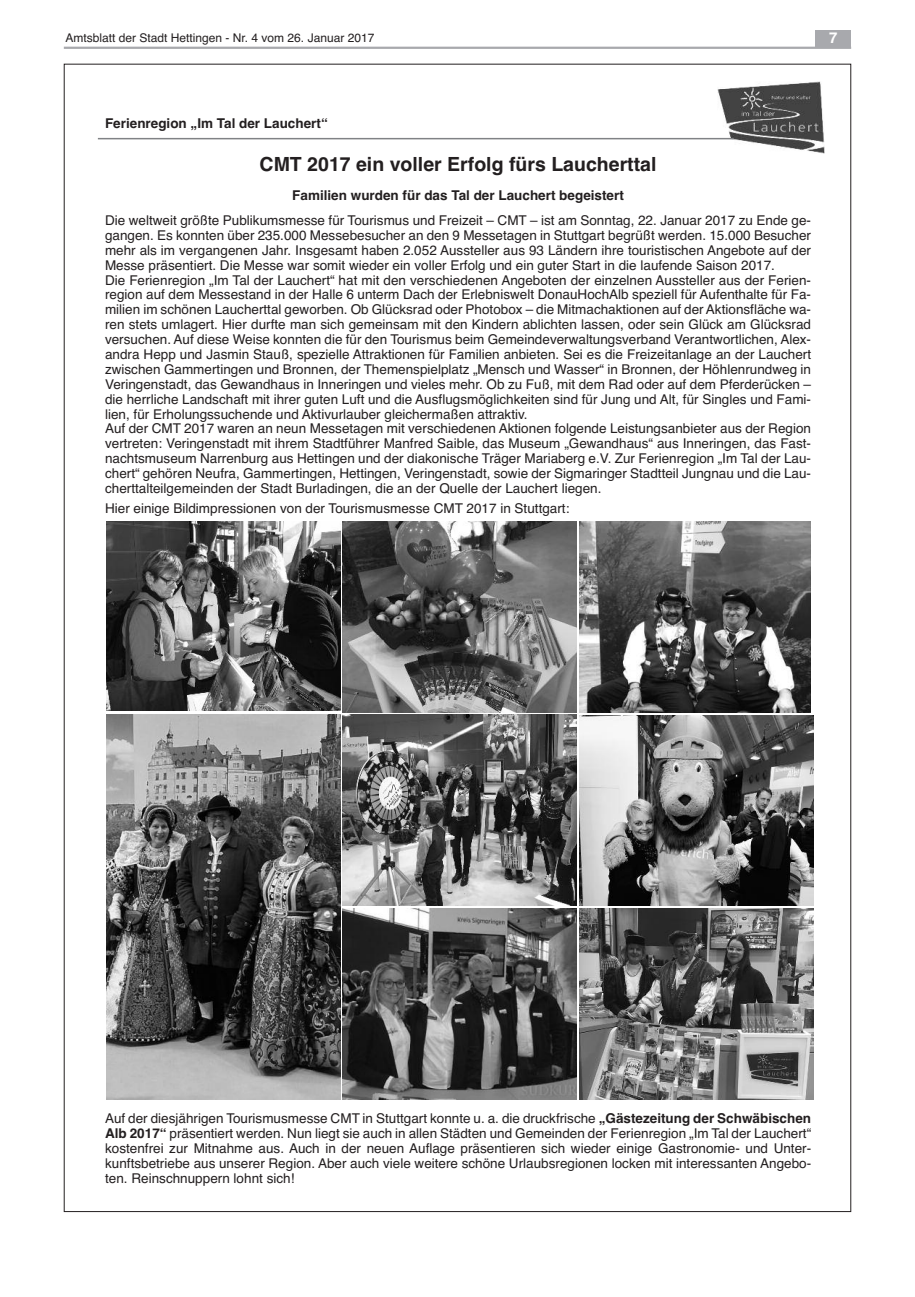
<style>
.page{position:relative;width:915px;height:1297px;background:#fff}
.page>*{position:absolute;margin:0;border:0;box-sizing:border-box;transform-origin:0 0}
.t1{font:700 19.5px "Helvetica";color:#231f20}
.t2{font:700 15px "Helvetica";color:#fff}
.t3{font:13.5px/14.9px "Helvetica";color:#231f20}
.t4{font:700 13.5px "Helvetica";color:#231f20}
.t5{font:12px "Helvetica";color:#231f20}
.s1{font-weight:700}
</style>
<div class="page">
<img style="left:717px;top:81px;width:106px;height:73px">
<hr style="left:98px;top:138px;width:635px;height:1px;background:#808285">
<img style="left:107px;top:521px;width:233px;height:190px">
<img style="left:343px;top:521px;width:233px;height:191px">
<img style="left:343px;top:714px;width:233px;height:191px">
<img style="left:107px;top:714px;width:233px;height:385px">
<img style="left:343px;top:908px;width:233px;height:191px">
<img style="left:579px;top:908px;width:233px;height:191px">
<img style="left:579px;top:715px;width:233px;height:190px">
<img style="left:579px;top:521px;width:231px;height:191px">
<hr style="left:64px;top:47px;width:786px;height:2px;background:#a8a9ad">
<div style="left:815px;top:30px;width:35px;height:17px;background:#a8a9ad"></div>
<p class="t5" style="left:65px;top:31px;width:310px">Amtsblatt der Stadt Hettingen - Nr. 4 vom 26. Januar 2017</p>
<p class="t2" style="left:829px;top:29px;width:10px">7</p>
<p class="t4" style="left:105px;top:115px;width:224px">Ferienregion „Im Tal der Lauchert“</p>
<h1 class="t1" style="left:259px;top:153px;width:398px">CMT 2017 ein voller Erfolg fürs Laucherttal</h1>
<p class="t4" style="left:292px;top:187px;width:333px">Familien wurden für das Tal der Lauchert begeistert</p>
<p class="t3" style="left:105px;top:213px;width:707px">Die weltweit größte Publikumsmesse für Tourismus und Freizeit – CMT – ist am Sonntag, 22. Januar 2017 zu Ende ge&shy;gangen. Es konnten über 235.000 Messebesucher an den 9 Messetagen in Stuttgart begrüßt werden. 15.000 Besucher mehr als im vergangenen Jahr. Insgesamt haben 2.052 Aussteller aus 93 Ländern ihre touristischen Angebote auf der Messe präsentiert. Die Messe war somit wieder ein voller Erfolg und ein guter Start in die laufende Saison 2017.<br>Die Ferienregion „Im Tal der Lauchert“ hat mit den verschiedenen Angeboten der einzelnen Aussteller aus der Ferien&shy;region auf dem Messestand in der Halle 6 unterm Dach der Erlebniswelt DonauHochAlb speziell für Aufenthalte für Fa&shy;milien im schönen Laucherttal geworben. Ob Glücksrad oder Photobox – die Mitmachaktionen auf der Aktionsfläche wa&shy;ren stets umlagert. Hier durfte man sich gemeinsam mit den Kindern ablichten lassen, oder sein Glück am Glücksrad versuchen. Auf diese Weise konnten die für den Tourismus beim Gemeindeverwaltungsverband Verantwortlichen, Alex&shy;andra Hepp und Jasmin Stauß, spezielle Attraktionen für Familien anbieten. Sei es die Freizeitanlage an der Lauchert zwischen Gammertingen und Bronnen, der Themenspielplatz „Mensch und Wasser“ in Bronnen, der Höhlenrundweg in Veringenstadt, das Gewandhaus in Inneringen und vieles mehr. Ob zu Fuß, mit dem Rad oder auf dem Pferderücken – die herrliche Landschaft mit ihrer guten Luft und die Ausflugsmöglichkeiten sind für Jung und Alt, für Singles und Fami&shy;lien, für Erholungssuchende und Aktivurlauber gleichermaßen attraktiv.<br>Auf der CMT 2017 waren an neun Messetagen mit verschiedenen Aktionen folgende Leistungsanbieter aus der Region vertreten: Veringenstadt mit ihrem Stadtführer Manfred Saible, das Museum „Gewandhaus“ aus Inneringen, das Fast&shy;nachtsmuseum Narrenburg aus Hettingen und der diakonische Träger Mariaberg e.V. Zur Ferienregion „Im Tal der Lau&shy;chert“ gehören Neufra, Gammertingen, Hettingen, Veringenstadt, sowie der Sigmaringer Stadtteil Jungnau und die Lau&shy;cherttalteilgemeinden der Stadt Burladingen, die an der Quelle der Lauchert liegen.</p>
<p class="t3" style="left:105px;top:501px;width:465px">Hier einige Bildimpressionen von der Tourismusmesse CMT 2017 in Stuttgart:</p>
<p class="t3" style="left:105px;top:1111px;width:707px;text-align:justify">Auf der diesjährigen Tourismusmesse CMT in Stuttgart konnte u. a. die druckfrische <span class="s1">„Gästezeitung der Schwäbischen Alb 2017“</span> präsentiert werden. Nun liegt sie auch in allen Städten und Gemeinden der Ferienregion „Im Tal der Lauchert“ kostenfrei zur Mitnahme aus. Auch in der neuen Auflage präsentieren sich wieder einige Gastronomie- und Unter&shy;kunftsbetriebe aus unserer Region. Aber auch viele weitere schöne Urlaubsregionen locken mit interessanten Angebo&shy;ten. Reinschnuppern lohnt sich!</p>
</div>
